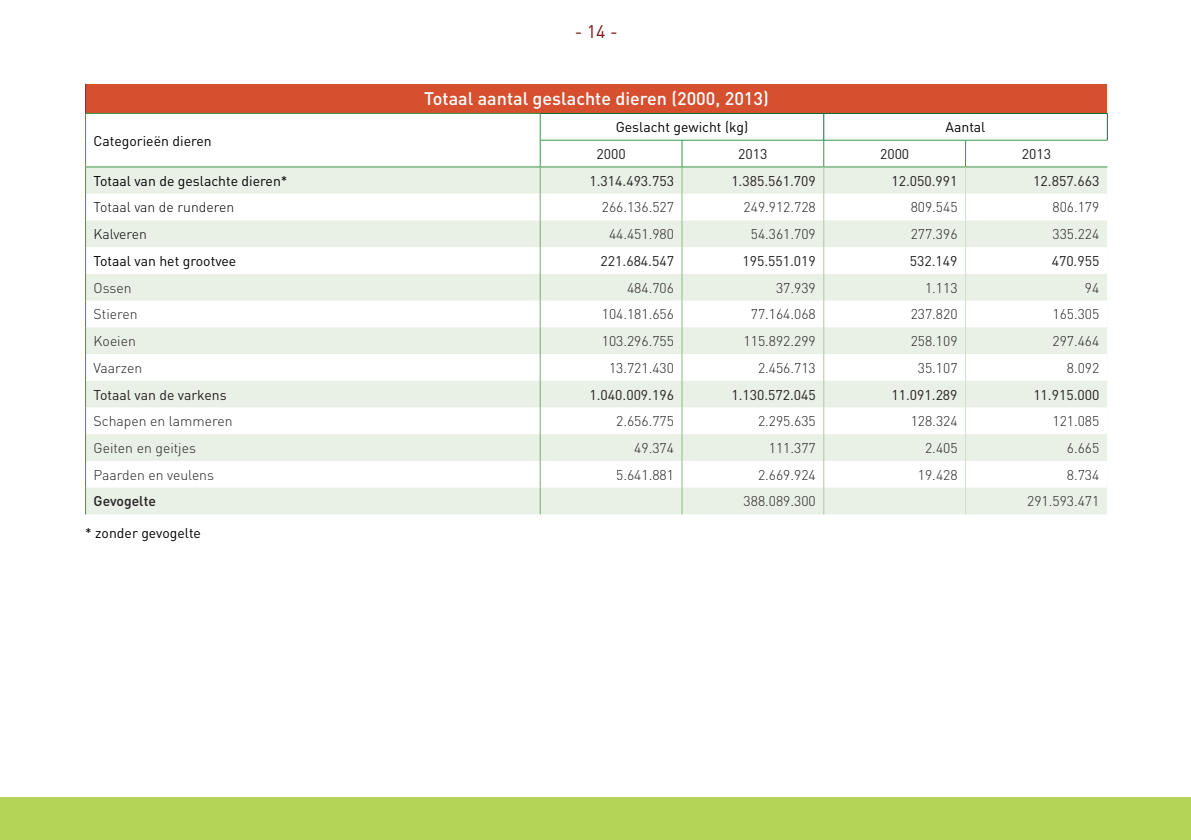
<style>
.page{position:relative;width:1191px;height:840px;background:#fff}
.page>*{position:absolute;margin:0;border:0;box-sizing:border-box;transform-origin:0 0}
.t1{font:500 18px "DIN Pro";color:#fff}
.t2{font:18px "DIN Pro";color:#7e1417}
.t3{font:300 14px "DIN Pro";color:#231f20}
.t4{font:14px "DIN Pro";color:#231f20}
.t5{font:14px "DIN Pro";color:#000001}
.t6{font:300 14px "DIN Pro";color:#000001}
.t7{font:500 14px "DIN Pro";color:#231f20}
</style>
<div class="page">
<div style="left:0;top:797px;width:1191px;height:42px;background:#b3d456"></div>
<div style="left:86px;top:84px;width:1021px;height:29px;background:#d64f2f"></div>
<svg style="left:86px;top:167px;width:1021px;height:347px;fill:#e9f0e5"></svg>
<hr style="left:85px;top:113px;width:455px;height:1px;background:#359847">
<hr style="left:85px;top:166px;width:455px;height:1px;background:#359847">
<hr style="left:540px;top:140px;width:142px;height:1px;background:#359847">
<hr style="left:682px;top:140px;width:141px;height:1px;background:#359847">
<hr style="left:823px;top:140px;width:142px;height:1px;background:#359847">
<hr style="left:965px;top:140px;width:142px;height:1px;background:#359847">
<hr style="left:540px;top:166px;width:142px;height:1px;background:#359847">
<hr style="left:682px;top:166px;width:141px;height:1px;background:#359847">
<hr style="left:823px;top:166px;width:142px;height:1px;background:#359847">
<hr style="left:965px;top:166px;width:142px;height:1px;background:#359847">
<hr style="left:540px;top:113px;width:142px;height:1px;background:#00723f">
<hr style="left:682px;top:113px;width:141px;height:1px;background:#00723f">
<hr style="left:823px;top:113px;width:142px;height:1px;background:#00723f">
<hr style="left:965px;top:113px;width:142px;height:1px;background:#00723f">
<svg style="left:1107px;top:114px;width:1px;height:26px"></svg>
<svg style="left:540px;top:114px;width:1px;height:400px"></svg>
<svg style="left:681px;top:140px;width:1px;height:374px"></svg>
<svg style="left:823px;top:114px;width:1px;height:400px"></svg>
<svg style="left:965px;top:140px;width:1px;height:374px"></svg>
<svg style="left:85px;top:84px;width:1px;height:430px"></svg>
<p class="t2" style="left:575px;top:20px;width:45px">- 14 -</p>
<p class="t5" style="left:94px;top:131px;width:120px">Categorieën dieren</p>
<p class="t1" style="left:424px;top:87px;width:346px">Totaal aantal geslachte dieren (2000, 2013)</p>
<p class="t5" style="left:615px;top:118px;width:134px">Geslacht gewicht (kg)</p>
<p class="t5" style="left:945px;top:118px;width:41px">Aantal</p>
<p class="t4" style="left:596px;top:144px;width:31px">2000</p>
<p class="t4" style="left:738px;top:144px;width:31px">2013</p>
<p class="t4" style="left:880px;top:144px;width:31px">2000</p>
<p class="t4" style="left:1021px;top:144px;width:31px">2013</p>
<p class="t5" style="left:94px;top:171px;width:195px">Totaal van de geslachte dieren*</p>
<p class="t4" style="left:589px;top:171px;width:86px">1.314.493.753</p>
<p class="t4" style="left:731px;top:171px;width:86px">1.385.561.709</p>
<p class="t4" style="left:891px;top:171px;width:68px">12.050.991</p>
<p class="t4" style="left:1033px;top:171px;width:68px">12.857.663</p>
<p class="t6" style="left:94px;top:198px;width:142px">Totaal van de runderen</p>
<p class="t3" style="left:602px;top:198px;width:74px">266.136.527</p>
<p class="t3" style="left:743px;top:198px;width:74px">249.912.728</p>
<p class="t3" style="left:910px;top:198px;width:48px">809.545</p>
<p class="t3" style="left:1052px;top:198px;width:48px">806.179</p>
<p class="t6" style="left:94px;top:224px;width:55px">Kalveren</p>
<p class="t3" style="left:609px;top:224px;width:66px">44.451.980</p>
<p class="t3" style="left:751px;top:224px;width:66px">54.361.709</p>
<p class="t3" style="left:910px;top:224px;width:48px">277.396</p>
<p class="t3" style="left:1052px;top:224px;width:48px">335.224</p>
<p class="t5" style="left:94px;top:251px;width:144px">Totaal van het grootvee</p>
<p class="t4" style="left:600px;top:251px;width:75px">221.684.547</p>
<p class="t4" style="left:742px;top:251px;width:75px">195.551.019</p>
<p class="t4" style="left:910px;top:251px;width:49px">532.149</p>
<p class="t4" style="left:1051px;top:251px;width:49px">470.955</p>
<p class="t3" style="left:94px;top:278px;width:40px">Ossen</p>
<p class="t3" style="left:627px;top:278px;width:48px">484.706</p>
<p class="t3" style="left:776px;top:278px;width:41px">37.939</p>
<p class="t3" style="left:925px;top:278px;width:34px">1.113</p>
<p class="t3" style="left:1085px;top:278px;width:16px">94</p>
<p class="t3" style="left:94px;top:304px;width:45px">Stieren</p>
<p class="t3" style="left:602px;top:304px;width:74px">104.181.656</p>
<p class="t3" style="left:751px;top:304px;width:66px">77.164.068</p>
<p class="t3" style="left:910px;top:304px;width:48px">237.820</p>
<p class="t3" style="left:1052px;top:304px;width:48px">165.305</p>
<p class="t3" style="left:94px;top:331px;width:44px">Koeien</p>
<p class="t3" style="left:602px;top:331px;width:74px">103.296.755</p>
<p class="t3" style="left:743px;top:331px;width:74px">115.892.299</p>
<p class="t3" style="left:910px;top:331px;width:48px">258.109</p>
<p class="t3" style="left:1052px;top:331px;width:48px">297.464</p>
<p class="t3" style="left:94px;top:358px;width:50px">Vaarzen</p>
<p class="t3" style="left:609px;top:358px;width:66px">13.721.430</p>
<p class="t3" style="left:758px;top:358px;width:59px">2.456.713</p>
<p class="t3" style="left:918px;top:358px;width:41px">35.107</p>
<p class="t3" style="left:1066px;top:358px;width:34px">8.092</p>
<p class="t4" style="left:94px;top:384px;width:135px">Totaal van de varkens</p>
<p class="t4" style="left:589px;top:384px;width:86px">1.040.009.196</p>
<p class="t4" style="left:731px;top:384px;width:86px">1.130.572.045</p>
<p class="t4" style="left:891px;top:384px;width:68px">11.091.289</p>
<p class="t4" style="left:1033px;top:384px;width:68px">11.915.000</p>
<p class="t3" style="left:94px;top:411px;width:140px">Schapen en lammeren</p>
<p class="t3" style="left:616px;top:411px;width:59px">2.656.775</p>
<p class="t3" style="left:758px;top:411px;width:59px">2.295.635</p>
<p class="t3" style="left:910px;top:411px;width:48px">128.324</p>
<p class="t3" style="left:1052px;top:411px;width:48px">121.085</p>
<p class="t3" style="left:94px;top:438px;width:104px">Geiten en geitjes</p>
<p class="t3" style="left:634px;top:438px;width:41px">49.374</p>
<p class="t3" style="left:769px;top:438px;width:48px">111.377</p>
<p class="t3" style="left:925px;top:438px;width:34px">2.405</p>
<p class="t3" style="left:1066px;top:438px;width:34px">6.665</p>
<p class="t3" style="left:94px;top:465px;width:122px">Paarden en veulens</p>
<p class="t3" style="left:616px;top:465px;width:59px">5.641.881</p>
<p class="t3" style="left:758px;top:465px;width:59px">2.669.924</p>
<p class="t3" style="left:918px;top:465px;width:41px">19.428</p>
<p class="t3" style="left:1066px;top:465px;width:34px">8.734</p>
<p class="t7" style="left:94px;top:491px;width:64px">Gevogelte</p>
<p class="t3" style="left:743px;top:491px;width:74px">388.089.300</p>
<p class="t3" style="left:1027px;top:491px;width:74px">291.593.471</p>
<p class="t5" style="left:85px;top:523px;width:117px">* zonder gevogelte</p>
</div>
